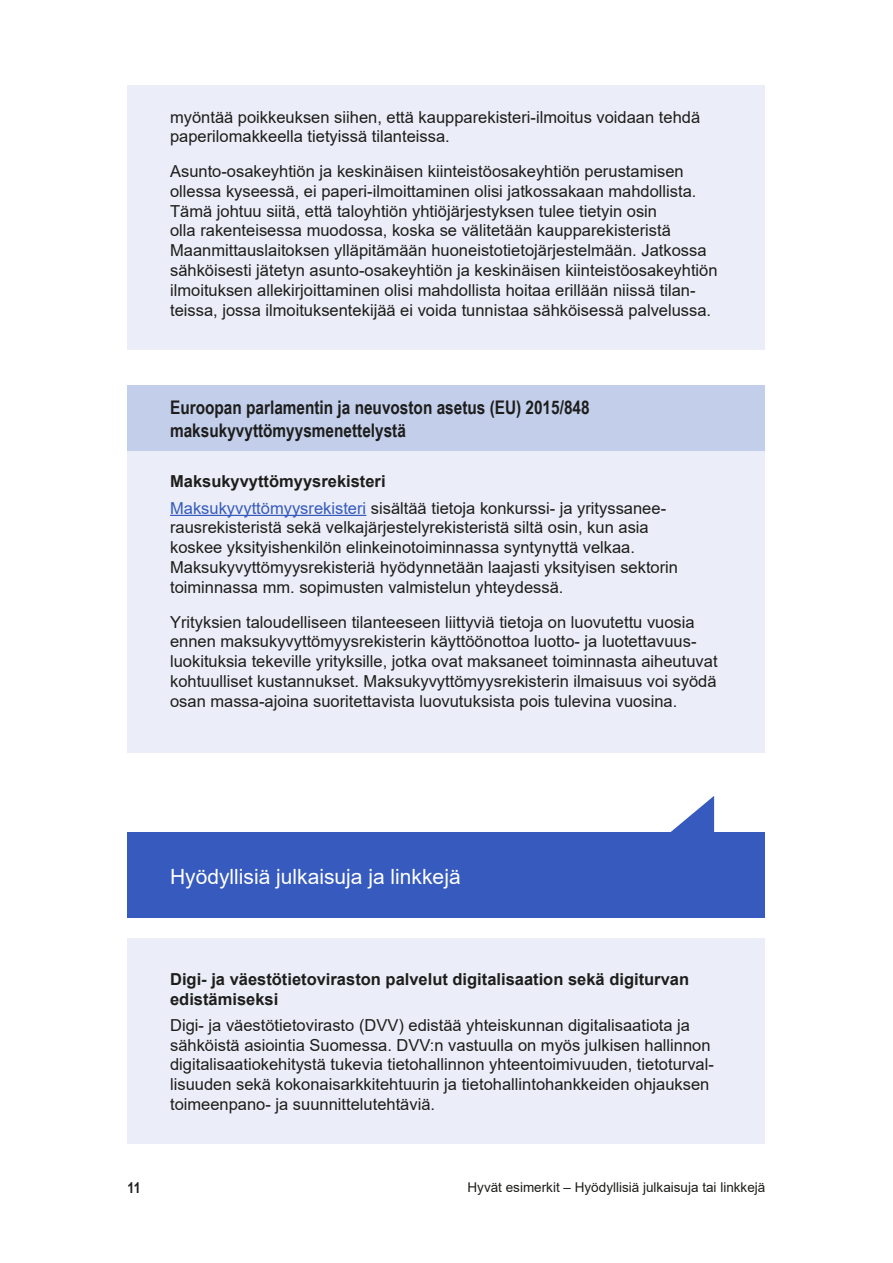
<style>
.page{position:relative;width:893px;height:1263px;background:#fff}
.page>*{position:absolute;margin:0;border:0;box-sizing:border-box;transform-origin:0 0}
.t1{font:21px "Arial";color:#fff}
.H3_-_hyvät_esimerkit{font:700 18.75px/22.5px "Arial Narrow";color:#1d1d1b}
.Leipis_-_uusi{font:16.5px/19.8px "Arial";color:#1d1d1b}
.H4_-_isompi_väli{font:700 16.5px/19.8px "Arial";color:#1d1d1b}
.t2{font:700 15px "Arial Narrow";color:#1d1d1b}
.t3{font:13.5px "Arial";color:#1d1d1b}
.s1{color:#365abd}
</style>
<div class="page">
<div style="left:128px;top:85px;width:637px;height:668px;background:#ebeef8"></div>
<div style="left:128px;top:350px;width:637px;height:46px;background:#fff"></div>
<div style="left:128px;top:385px;width:637px;height:65px;background:#c3ceeb"></div>
<hr style="left:170px;top:515px;width:196px;height:1px;background:#365abd">
<div style="left:128px;top:939px;width:637px;height:205px;background:#ebeef8"></div>
<div style="left:128px;top:832px;width:637px;height:85px;background:#365abd"></div>
<svg style="left:671px;top:796px;width:43px;height:36px"></svg>
<p class="Leipis_-_uusi" style="left:170px;top:107px;width:532px">myöntää poikkeuksen siihen, että kaupparekisteri-ilmoitus voidaan tehdä paperilomakkeella tietyissä tilanteissa.</p>
<p class="Leipis_-_uusi" style="left:170px;top:161px;width:549px">Asunto-osakeyhtiön ja keskinäisen kiinteistöosakeyhtiön perustamisen ollessa kyseessä, ei paperi-ilmoittaminen olisi jatkossakaan mahdollista.<br>Tämä johtuu siitä, että taloyhtiön yhtiöjärjestyksen tulee tietyin osin<br>olla rakenteisessa muodossa, koska se välitetään kaupparekisteristä Maanmittauslaitoksen ylläpitämään huoneistotietojärjestelmään. Jatkossa sähköisesti jätetyn asunto-osakeyhtiön ja keskinäisen kiinteistöosakeyhtiön ilmoituksen allekirjoittaminen olisi mahdollista hoitaa erillään niissä tilan&shy;teissa, jossa ilmoituksentekijää ei voida tunnistaa sähköisessä palvelussa.</p>
<h3 class="H3_-_hyvät_esimerkit" style="left:170px;top:395px;width:421px">Euroopan parlamentin ja neuvoston asetus (EU) 2015/848 maksukyvyttömyysmenettelystä</h3>
<h4 class="H4_-_isompi_väli" style="left:170px;top:472px;width:217px">Maksukyvyttömyysrekisteri</h4>
<p class="Leipis_-_uusi" style="left:170px;top:498px;width:509px"><span class="s1">Maksukyvyttömyysrekisteri</span> sisältää tietoja konkurssi- ja yrityssanee&shy;rausrekisteristä sekä velkajärjestelyrekisteristä siltä osin, kun asia koskee yksityishenkilön elinkeinotoiminnassa syntynyttä velkaa.<br>Maksukyvyttömyysrekisteriä hyödynnetään laajasti yksityisen sektorin toiminnassa mm. sopimusten valmistelun yhteydessä.</p>
<p class="Leipis_-_uusi" style="left:170px;top:612px;width:549px">Yrityksien taloudelliseen tilanteeseen liittyviä tietoja on luovutettu vuosia ennen maksukyvyttömyysrekisterin käyttöönottoa luotto- ja luotettavuus&shy;luokituksia tekeville yrityksille, jotka ovat maksaneet toiminnasta aiheutuvat kohtuulliset kustannukset. Maksukyvyttömyysrekisterin ilmaisuus voi syödä osan massa-ajoina suoritettavista luovutuksista pois tulevina vuosina.</p>
<h3 class="t1" style="left:170px;top:862px;width:292px">Hyödyllisiä julkaisuja ja linkkejä</h3>
<h4 class="H4_-_isompi_väli" style="left:170px;top:969px;width:520px">Digi- ja väestötietoviraston palvelut digitalisaation sekä digiturvan edistämiseksi</h4>
<p class="Leipis_-_uusi" style="left:170px;top:1015px;width:545px">Digi- ja väestötietovirasto (DVV) edistää yhteiskunnan digitalisaatiota ja sähköistä asiointia Suomessa. DVV:n vastuulla on myös julkisen hallinnon digitalisaatiokehitystä tukevia tietohallinnon yhteentoimivuuden, tietoturval&shy;lisuuden sekä kokonaisarkkitehtuurin ja tietohallintohankkeiden ohjauksen toimeenpano- ja suunnittelutehtäviä.</p>
<p class="t2" style="left:128px;top:1176px;width:15px">11</p>
<p class="t3" style="left:467px;top:1178px;width:299px">Hyvät esimerkit – Hyödyllisiä julkaisuja tai linkkejä</p>
</div>
